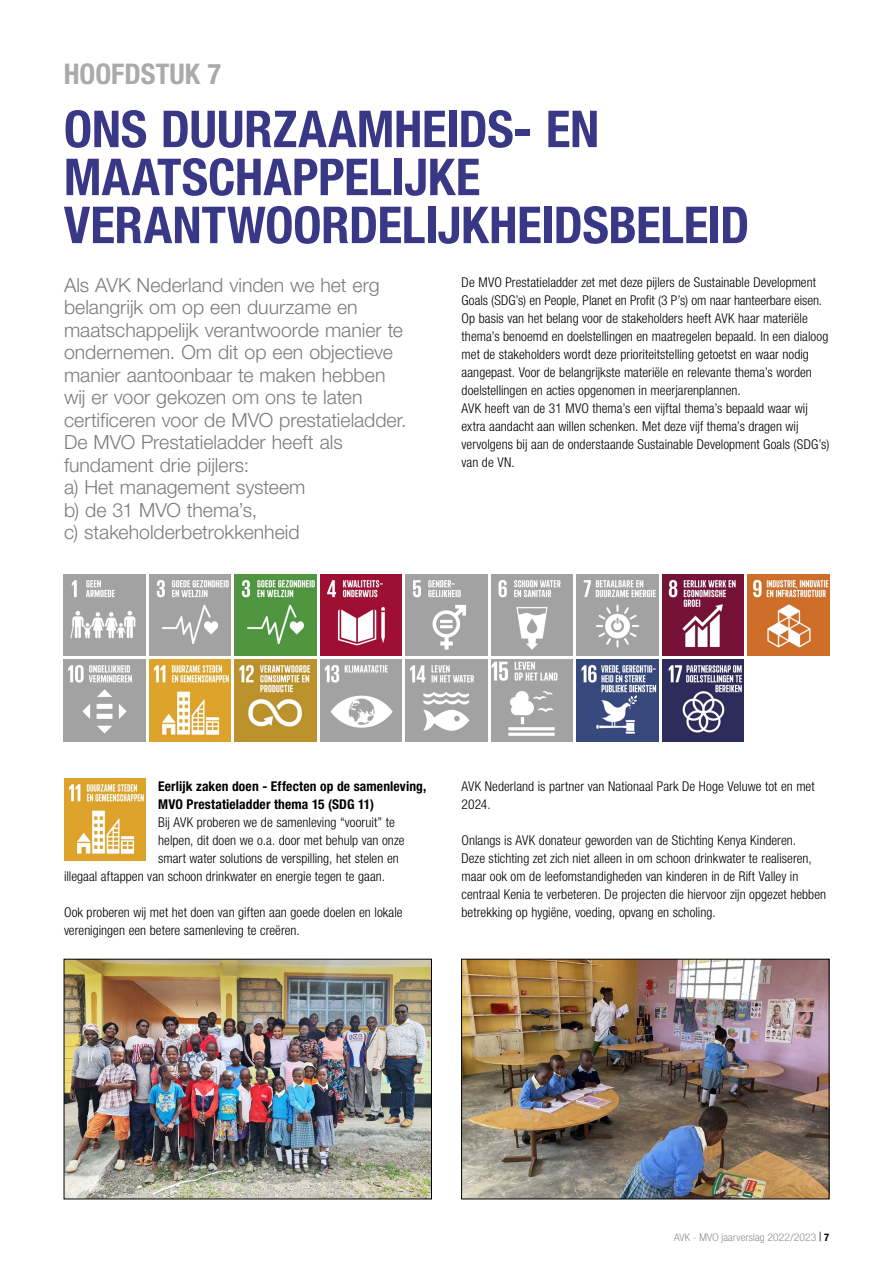
<style>
.page{position:relative;width:893px;height:1263px;background:#fff}
.page>*{position:absolute;margin:0;border:0;box-sizing:border-box;transform-origin:0 0}
.t1{font:700 condensed 51px/48px "Helvetica Neue LT Pro";letter-spacing:-.005em;color:#393887}
.t2{font:700 condensed 28.5px "Helvetica Neue LT Pro";color:#aaa}
.t3{font:300 19.5px/22.5px "Helvetica Neue LT Pro";color:#7c7c7c}
.t4{font:300 condensed 13.5px/18px "Helvetica Neue LT Pro";letter-spacing:.005em;color:#000}
.t5{font:700 condensed 13.5px/18px "Helvetica Neue LT Pro";letter-spacing:.01em;color:#000}
.t6{font:100 condensed 10.5px "Helvetica Neue LT Pro";letter-spacing:.02em;color:#636363;scale:1.1 1}
.s1{font-family:"Times New Roman";font-weight:700;font-stretch:normal;color:#000}
.s2{font-weight:700;color:#000}
</style>
<div class="page">
<img style="left:66px;top:961px;width:364px;height:236px">
<div style="left:64px;top:959px;width:368px;height:240px;border:1px solid #000"></div>
<img style="left:64px;top:574px;width:81px;height:82px">
<img style="left:149px;top:574px;width:82px;height:82px">
<img style="left:235px;top:574px;width:81px;height:82px">
<img style="left:320px;top:574px;width:82px;height:82px">
<img style="left:406px;top:574px;width:81px;height:82px">
<img style="left:491px;top:574px;width:82px;height:82px">
<img style="left:577px;top:574px;width:81px;height:82px">
<img style="left:662px;top:574px;width:82px;height:82px">
<img style="left:748px;top:574px;width:81px;height:82px">
<img style="left:64px;top:660px;width:81px;height:81px">
<img style="left:149px;top:660px;width:82px;height:81px">
<img style="left:235px;top:660px;width:81px;height:81px">
<img style="left:320px;top:660px;width:82px;height:81px">
<img style="left:406px;top:660px;width:81px;height:81px">
<img style="left:491px;top:660px;width:82px;height:81px">
<img style="left:577px;top:660px;width:81px;height:81px">
<img style="left:662px;top:660px;width:82px;height:81px">
<img style="left:64px;top:779px;width:81px;height:81px">
<img style="left:463px;top:961px;width:364px;height:236px">
<div style="left:461px;top:959px;width:368px;height:240px;border:1px solid #000"></div>
<h2 class="t2" style="left:64px;top:57px;width:159px">HOOFDSTUK 7</h2>
<h1 class="t1" style="left:64px;top:104px;width:687px">ONS DUURZAAMHEIDS- EN<br>MAATSCHAPPELIJKE<br>VERANTWOORDELIJKHEIDSBELEID</h1>
<p class="t3" style="left:64px;top:273px;width:344px">Als AVK Nederland vinden we het erg belangrijk om op een duurzame en maatschappelijk verantwoorde manier te ondernemen. Om dit op een objectieve manier aantoonbaar te maken hebben wij er voor gekozen om ons te laten certificeren voor de MVO prestatieladder.<br>De MVO Prestatieladder heeft als fundament drie pijlers:<br>a) Het management systeem<br>b) de 31 MVO thema’s,<br>c) stakeholderbetrokkenheid</p>
<p class="t4" style="left:462px;top:274px;width:369px">De MVO Prestatieladder zet met deze pijlers de Sustainable Development Goals (SDG’s) en People, Planet en Profit (3 P’s) om naar hanteerbare eisen.<br>Op basis van het belang voor de stakeholders heeft AVK haar materiële thema’s benoemd en doelstellingen en maatregelen bepaald. In een dialoog met de stakeholders wordt deze prioriteitstelling getoetst en waar nodig aangepast. Voor de belangrijkste materiële en relevante thema’s worden doelstellingen en acties opgenomen in meerjarenplannen.<br>AVK heeft van de 31 MVO thema’s een vijftal thema’s bepaald waar wij extra aandacht aan willen schenken. Met deze vijf thema’s dragen wij vervolgens bij aan de onderstaande Sustainable Development Goals (SDG’s) van de VN.</p>
<p class="t5" style="left:158px;top:777px;width:270px">Eerlijk zaken doen - Effecten op de samenleving,<br>MVO Prestatieladder thema 15 (SDG 11)</p>
<p class="t4" style="left:158px;top:813px;width:238px">Bij AVK proberen we de samenleving “vooruit” te</p>
<p class="t4" style="left:158px;top:831px;width:248px">helpen, dit doen we o.a. door met behulp van onze</p>
<p class="t4" style="left:158px;top:849px;width:242px">smart water solutions de verspilling, het stelen en</p>
<p class="t4" style="left:64px;top:867px;width:323px">illegaal aftappen van schoon drinkwater en energie tegen te gaan.</p>
<p class="t4" style="left:64px;top:903px;width:340px">Ook proberen wij met het doen van giften aan goede doelen en lokale verenigingen een betere samenleving te creëren.</p>
<p class="t4" style="left:461px;top:777px;width:355px">AVK Nederland is partner van Nationaal Park De Hoge Veluwe tot en met<br>2024.</p>
<p class="t4" style="left:461px;top:831px;width:366px">Onlangs is AVK donateur geworden van de Stichting Kenya Kinderen.<br>Deze stichting zet zich niet alleen in om schoon drinkwater te realiseren, maar ook om de leefomstandigheden van kinderen in de Rift Valley in centraal Kenia te verbeteren. De projecten die hiervoor zijn opgezet hebben betrekking op hygiëne, voeding, opvang en scholing.</p>
<p class="t6" style="left:674px;top:1231px;width:143px">AVK - MVO jaarverslag 2022/2023 <span class="s1">|</span> <span class="s2">7</span></p>
</div>
